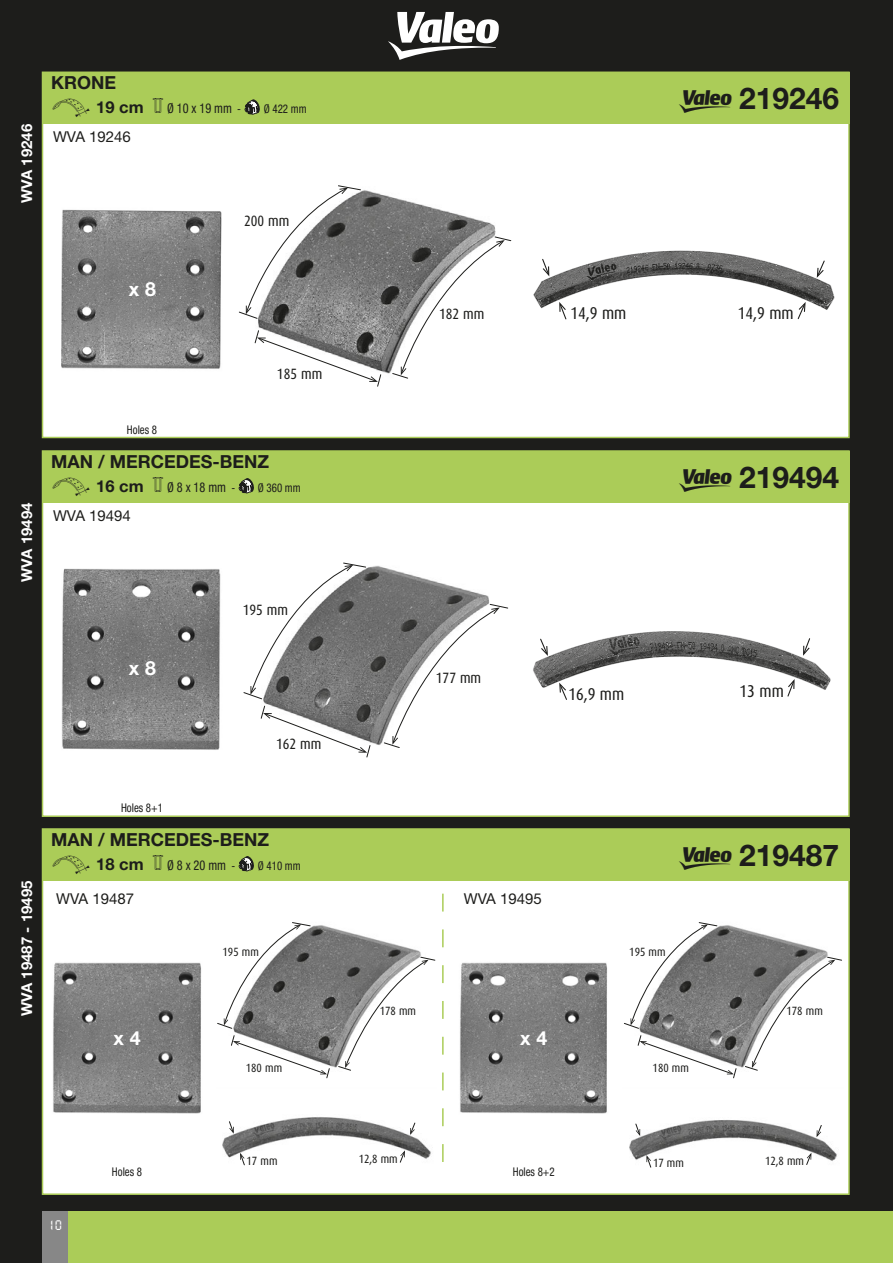
<style>
.page{position:relative;width:893px;height:1263px;background:#1d1d1b}
.page>*{position:absolute;margin:0;border:0;box-sizing:border-box;transform-origin:0 0}
.t1{font:60px "Embray PL";color:#fff}
.Ref{font:700 30px "Helvetica Neue LT Std";color:#1d1d1b}
.t2{font:700 19.5px "Helvetica Neue LT Std";color:#fff}
.Ref-2{font:700 18px "Helvetica Neue LT Std";color:#1d1d1b}
.t3{font:17.1px "Dax Condensed";color:#1d1d1b}
.WVA{font:15px "Helvetica Neue LT Std";color:#1d1d1b}
.WVA_Blanc{font:700 15px "Helvetica Neue LT Std";color:#fff}
.t4{font:15px "Dax Condensed";color:#1d1d1b}
.Ref-3{font:condensed 13.5px "Helvetica Neue LT Std";color:#1d1d1b;scale:.91 1}
.t5{font:500 13.5px "Quartz";color:#fff}
.t6{font:12px "Dax Condensed";color:#1d1d1b}
.CYL{font:condensed 12px "Helvetica Neue LT Std";color:#1d1d1b;scale:.91 1}
.Ref-4{font:condensed 12px "Helvetica Neue LT Std";color:#1d1d1b;scale:.91 1}
.s1{font-family:"Freinage";font-stretch:normal;font-size:21px}
.s2{font-weight:700;font-stretch:normal;font-size:16.5px}
.s3{font-size:12px}
.s4{font-size:16.5px}
.s5{font-style:italic;font-stretch:condensed}
</style>
<div class="page">
<div style="left:68px;top:1211px;width:825px;height:52px;background:#abcc58"></div>
<div style="left:43px;top:1211px;width:25px;height:52px;background:#878787"></div>
<div style="left:42px;top:828px;width:808px;height:367px;background:#fff;border:2px solid #abcc58"></div>
<div style="left:43px;top:829px;width:807px;height:51px;background:#abcc58"></div>
<svg style="left:238px;top:856px;width:16px;height:15px"></svg>
<svg style="left:442px;top:894px;width:2px;height:268px"></svg>
<img style="left:233px;top:925px;width:188px;height:143px">
<svg style="left:338px;top:956px;width:98px;height:115px"></svg>
<svg style="left:217px;top:922px;width:94px;height:107px"></svg>
<svg style="left:231px;top:1035px;width:99px;height:44px"></svg>
<img style="left:53px;top:962px;width:148px;height:152px">
<img style="left:222px;top:1117px;width:209px;height:42px">
<svg style="left:228px;top:1121px;width:6px;height:13px"></svg>
<svg style="left:240px;top:1153px;width:5px;height:13px"></svg>
<svg style="left:410px;top:1122px;width:6px;height:13px"></svg>
<svg style="left:399px;top:1150px;width:6px;height:13px"></svg>
<img style="left:460px;top:962px;width:147px;height:152px">
<img style="left:639px;top:925px;width:189px;height:143px">
<svg style="left:744px;top:956px;width:98px;height:115px"></svg>
<svg style="left:624px;top:922px;width:94px;height:107px"></svg>
<svg style="left:637px;top:1035px;width:100px;height:44px"></svg>
<img style="left:629px;top:1120px;width:208px;height:41px">
<svg style="left:635px;top:1123px;width:5px;height:13px"></svg>
<svg style="left:646px;top:1155px;width:6px;height:13px"></svg>
<svg style="left:816px;top:1124px;width:6px;height:13px"></svg>
<svg style="left:806px;top:1153px;width:6px;height:12px"></svg>
<div style="left:42px;top:450px;width:808px;height:367px;background:#fff;border:2px solid #abcc58"></div>
<div style="left:43px;top:451px;width:807px;height:51px;background:#abcc58"></div>
<svg style="left:238px;top:479px;width:16px;height:14px"></svg>
<img style="left:371px;top:565px;width:119px;height:180px">
<svg style="left:383px;top:603px;width:126px;height:145px"></svg>
<svg style="left:243px;top:562px;width:128px;height:196px"></svg>
<img style="left:62px;top:568px;width:159px;height:182px">
<img style="left:533px;top:631px;width:298px;height:59px">
<svg style="left:539px;top:638px;width:9px;height:18px"></svg>
<svg style="left:559px;top:683px;width:9px;height:17px"></svg>
<svg style="left:803px;top:637px;width:8px;height:19px"></svg>
<svg style="left:787px;top:679px;width:8px;height:18px"></svg>
<div style="left:42px;top:72px;width:808px;height:366px;background:#fff;border:2px solid #abcc58"></div>
<div style="left:43px;top:72px;width:807px;height:51px;background:#abcc58"></div>
<svg style="left:244px;top:100px;width:16px;height:15px"></svg>
<img style="left:258px;top:190px;width:238px;height:184px">
<svg style="left:392px;top:236px;width:120px;height:143px"></svg>
<svg style="left:239px;top:185px;width:123px;height:134px"></svg>
<svg style="left:254px;top:330px;width:128px;height:57px"></svg>
<img style="left:61px;top:209px;width:161px;height:160px">
<img style="left:533px;top:250px;width:302px;height:60px">
<svg style="left:541px;top:258px;width:9px;height:18px"></svg>
<svg style="left:559px;top:302px;width:8px;height:18px"></svg>
<svg style="left:817px;top:260px;width:9px;height:18px"></svg>
<svg style="left:797px;top:302px;width:9px;height:18px"></svg>
<p class="WVA_Blanc" style="left:18px;top:203px;width:81px;rotate:-90deg">WVA 19246</p>
<p class="Ref-2" style="left:51px;top:72px;width:66px">KRONE</p>
<p class="Ref-3" style="left:51px;top:101px;width:210px"><span class="s1">|</span> <span class="s2">19 cm</span> <span class="s1">5</span> Ø 10 x 19 mm <span class="s3">-</span></p>
<p class="Ref-4" style="left:264px;top:102px;width:49px">Ø 422 mm</p>
<p class="WVA" style="left:53px;top:128px;width:79px">WVA 19246</p>
<p class="t4" style="left:244px;top:213px;width:47px">200 mm</p>
<h1 class="t1" style="left:388px;top:4px;width:118px">v</h1>
<p class="Ref" style="left:679px;top:80px;width:161px"><sub>O</sub> 219246</p>
<p class="t2" style="left:129px;top:277px;width:29px">x 8</p>
<p class="WVA_Blanc" style="left:18px;top:582px;width:81px;rotate:-90deg">WVA 19494</p>
<p class="CYL" style="left:127px;top:422px;width:35px">Holes 8</p>
<p class="t4" style="left:277px;top:366px;width:47px">185 mm</p>
<p class="Ref-2" style="left:51px;top:451px;width:220px">MAN / MERCEDES-BENZ</p>
<p class="Ref-2" style="left:56px;top:453px;width:151px"><span class="s4">16 cm</span> 219494 <span class="s5">WVA</span></p>
<p class="Ref-3" style="left:51px;top:479px;width:204px"><span class="s1">|</span> <span class="s2">16 cm</span> <span class="s1">5</span> Ø 8 x 18 mm <span class="s3">-</span></p>
<p class="Ref-4" style="left:258px;top:481px;width:49px">Ø 360 mm</p>
<p class="WVA" style="left:53px;top:507px;width:79px">WVA 19494</p>
<p class="t2" style="left:129px;top:656px;width:29px">x 8</p>
<p class="t4" style="left:243px;top:602px;width:47px">195 mm</p>
<p class="t4" style="left:439px;top:305px;width:47px">182 mm</p>
<p class="t4" style="left:436px;top:669px;width:47px">177 mm</p>
<p class="t4" style="left:276px;top:735px;width:47px">162 mm</p>
<p class="WVA_Blanc" style="left:18px;top:1016px;width:137px;rotate:-90deg">WVA 19487 - 19495</p>
<p class="CYL" style="left:121px;top:801px;width:48px">Holes 8+1</p>
<p class="Ref-2" style="left:51px;top:828px;width:220px">MAN / MERCEDES-BENZ</p>
<p class="Ref-2" style="left:56px;top:830px;width:151px"><span class="s4">18 cm</span> 219487 <span class="s5">WVA</span></p>
<p class="Ref-3" style="left:51px;top:857px;width:204px"><span class="s1">|</span> <span class="s2">18 cm</span> <span class="s1">5</span> Ø 8 x 20 mm <span class="s3">-</span></p>
<p class="Ref-4" style="left:258px;top:859px;width:49px">Ø 410 mm</p>
<p class="WVA" style="left:56px;top:889px;width:79px">WVA 19487</p>
<p class="WVA" style="left:464px;top:889px;width:79px">WVA 19495</p>
<p class="t6" style="left:223px;top:946px;width:38px">195 mm</p>
<p class="t6" style="left:380px;top:1004px;width:38px">178 mm</p>
<p class="t2" style="left:113px;top:1026px;width:29px">x 4</p>
<p class="t2" style="left:520px;top:1026px;width:29px">x 4</p>
<p class="t6" style="left:246px;top:1061px;width:38px">180 mm</p>
<p class="t3" style="left:570px;top:304px;width:57px">14,9 mm</p>
<p class="t3" style="left:738px;top:304px;width:57px">14,9 mm</p>
<p class="Ref" style="left:679px;top:458px;width:161px"><sub>O</sub> 219494</p>
<p class="t3" style="left:568px;top:684px;width:57px">16,9 mm</p>
<p class="t3" style="left:739px;top:682px;width:46px">13 mm</p>
<p class="Ref" style="left:679px;top:836px;width:161px"><sub>O</sub> 219487</p>
<p class="t6" style="left:629px;top:946px;width:38px">195 mm</p>
<p class="t6" style="left:786px;top:1004px;width:38px">178 mm</p>
<p class="t6" style="left:653px;top:1061px;width:38px">180 mm</p>
<p class="t5" style="left:49px;top:1216px;width:15px">10</p>
<p class="t6" style="left:247px;top:1154px;width:32px">17 mm</p>
<p class="t6" style="left:359px;top:1152px;width:40px">12,8 mm</p>
<p class="CYL" style="left:112px;top:1164px;width:35px">Holes 8</p>
<p class="CYL" style="left:513px;top:1164px;width:48px">Holes 8+2</p>
<p class="t6" style="left:653px;top:1156px;width:32px">17 mm</p>
<p class="t6" style="left:765px;top:1154px;width:40px">12,8 mm</p>
</div>
